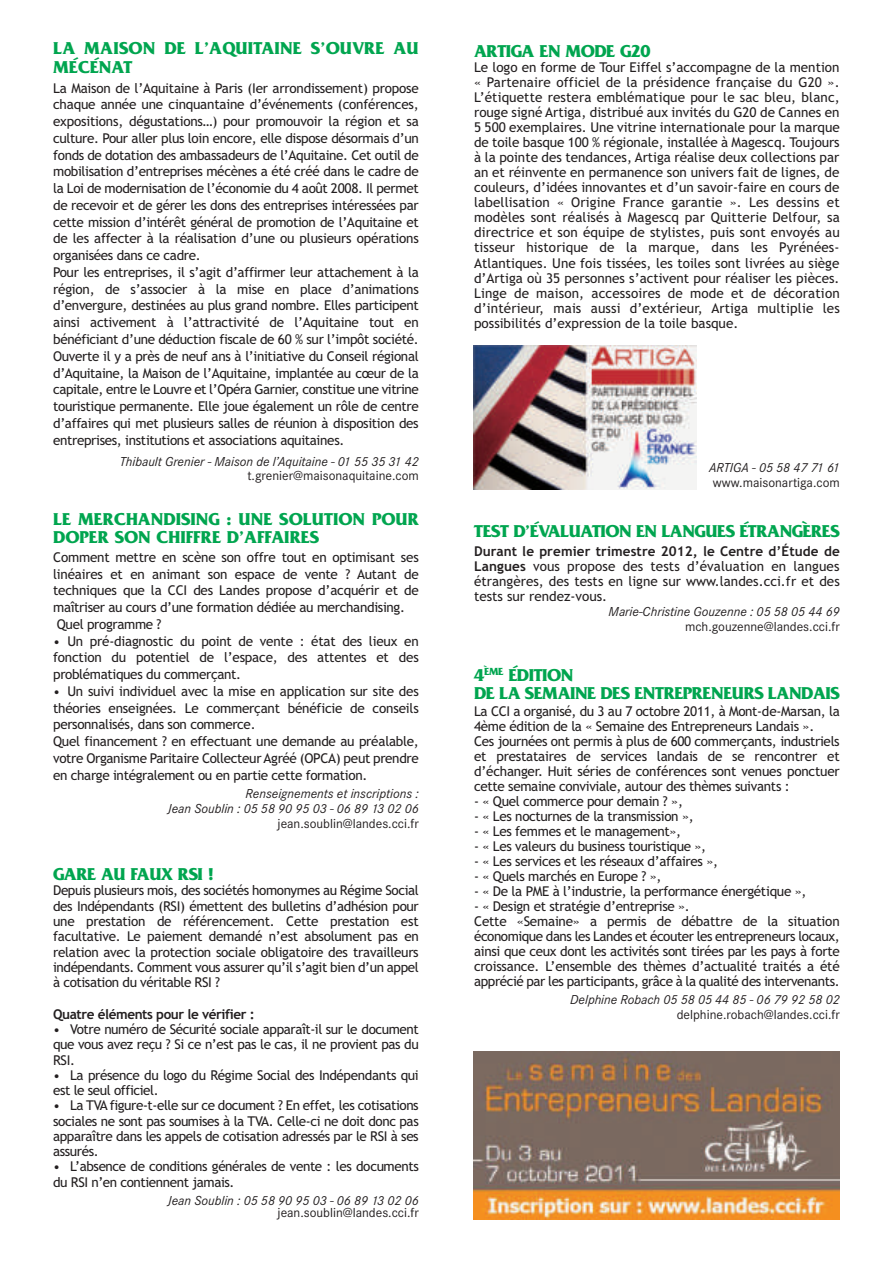
<style>
.page{position:relative;width:893px;height:1263px;background:#fff}
.page>*{position:absolute;margin:0;border:0;box-sizing:border-box;transform-origin:0 0}
.t1{font:700 18px/18px "Fritz";letter-spacing:-.025em;color:#00a54f}
.t2{font:700 18px/18.3px "Fritz";color:#00a54f}
.t3{font:700 18px/18.3px "Fritz";letter-spacing:.01em;color:#00a54f}
.t4{font:13.5px/16.8px "Trebuchet MS";letter-spacing:-.025em;color:#231f20}
.t5{font:italic 13.5px/15.3px "Corporate S";color:#231f20;text-align:right}
.t6{font:13.5px "Corporate S";color:#231f20}
.t7{font:700 13.5px "Trebuchet MS";letter-spacing:-.03em;color:#231f20}
.s1{font-weight:700}
</style>
<div class="page">
<img style="left:474px;top:1051px;width:366px;height:168px">
<img style="left:474px;top:346px;width:223px;height:144px">
<h1 class="t3" style="left:53px;top:39px;width:367px">LA MAISON DE L’AQUITAINE S’OUVRE AU<br>MÉCÉNAT</h1>
<p class="t4" style="left:53px;top:80px;width:367px">La Maison de l’Aquitaine à Paris (Ier arrondissement) propose chaque année une cinquantaine d’événements (conférences, expositions, dégustations…) pour promouvoir la région et sa culture. Pour aller plus loin encore, elle dispose désormais d’un fonds de dotation des ambassadeurs de l’Aquitaine. Cet outil de mobilisation d’entreprises mécènes a été créé dans le cadre de la Loi de modernisation de l’économie du 4 août 2008. Il permet de recevoir et de gérer les dons des entreprises intéressées par cette mission d’intérêt général de promotion de l’Aquitaine et de les affecter à la réalisation d’une ou plusieurs opérations organisées dans ce cadre.<br>Pour les entreprises, il s’agit d’affirmer leur attachement à la région, de s’associer à la mise en place d’animations d’envergure, destinées au plus grand nombre. Elles participent ainsi activement à l’attractivité de l’Aquitaine tout en bénéficiant d’une déduction fiscale de 60 % sur l’impôt société.<br>Ouverte il y a près de neuf ans à l’initiative du Conseil régional d’Aquitaine, la Maison de l’Aquitaine, implantée au cœur de la capitale, entre le Louvre et l’Opéra Garnier, constitue une vitrine touristique permanente. Elle joue également un rôle de centre d’affaires qui met plusieurs salles de réunion à disposition des entreprises, institutions et associations aquitaines.</p>
<p class="t5" style="left:120px;top:455px;width:301px">Thibault Grenier - Maison de l’Aquitaine - 01 55 35 31 42</p>
<p class="t6" style="left:247px;top:470px;width:173px">t.grenier@maisonaquitaine.com</p>
<h1 class="t2" style="left:53px;top:510px;width:367px">LE MERCHANDISING : UNE SOLUTION POUR<br>DOPER SON CHIFFRE D’AFFAIRES</h1>
<p class="t4" style="left:53px;top:549px;width:367px">Comment mettre en scène son offre tout en optimisant ses linéaires et en animant son espace de vente ? Autant de techniques que la CCI des Landes propose d’acquérir et de maîtriser au cours d’une formation dédiée au merchandising.<br>Quel programme ?</p>
<p class="t4" style="left:53px;top:632px;width:367px;text-align:justify">• Un pré-diagnostic du point de vente : état des lieux en fonction du potentiel de l’espace, des attentes et des problématiques du commerçant.</p>
<p class="t4" style="left:53px;top:683px;width:367px">• Un suivi individuel avec la mise en application sur site des théories enseignées. Le commerçant bénéficie de conseils personnalisés, dans son commerce.<br>Quel financement ? en effectuant une demande au préalable, votre Organisme Paritaire Collecteur Agréé (OPCA) peut prendre en charge intégralement ou en partie cette formation.</p>
<p class="t5" style="left:168px;top:787px;width:252px">Renseignements et inscriptions :<br>Jean Soublin : 05 58 90 95 03 - 06 89 13 02 06</p>
<p class="t6" style="left:277px;top:819px;width:143px">jean.soublin@landes.cci.fr</p>
<h1 class="t1" style="left:53px;top:865px;width:162px">GARE AU FAUX RSI !</h1>
<p class="t4" style="left:53px;top:883px;width:367px;line-height:15.3px;text-align:justify">Depuis plusieurs mois, des sociétés homonymes au Régime Social des Indépendants (RSI) émettent des bulletins d’adhésion pour une prestation de référencement. Cette prestation est facultative. Le paiement demandé n’est absolument pas en relation avec la protection sociale obligatoire des travailleurs indépendants. Comment vous assurer qu’il s’agit bien d’un appel à cotisation du véritable RSI ?</p>
<p class="t7" style="left:53px;top:1006px;width:203px">Quatre éléments pour le vérifier :</p>
<p class="t4" style="left:53px;top:1022px;width:367px;line-height:15.3px;text-align:justify">• Votre numéro de Sécurité sociale apparaît-il sur le document que vous avez reçu ? Si ce n’est pas le cas, il ne provient pas du RSI.</p>
<p class="t4" style="left:53px;top:1067px;width:367px;line-height:15.3px">• La présence du logo du Régime Social des Indépendants qui est le seul officiel.</p>
<p class="t4" style="left:53px;top:1098px;width:367px;line-height:15.3px;text-align:justify">• La TVA figure-t-elle sur ce document ? En effet, les cotisations sociales ne sont pas soumises à la TVA. Celle-ci ne doit donc pas apparaître dans les appels de cotisation adressés par le RSI à ses assurés.</p>
<p class="t4" style="left:53px;top:1159px;width:367px;line-height:15.3px">• L’absence de conditions générales de vente : les documents du RSI n’en contiennent jamais.</p>
<p class="t5" style="left:168px;top:1194px;width:252px">Jean Soublin : 05 58 90 95 03 - 06 89 13 02 06</p>
<p class="t6" style="left:277px;top:1208px;width:143px">jean.soublin@landes.cci.fr</p>
<h1 class="t1" style="left:474px;top:42px;width:178px">ARTIGA EN MODE G20</h1>
<p class="t4" style="left:474px;top:60px;width:367px;line-height:15px;text-align:justify">Le logo en forme de Tour Eiffel s’accompagne de la mention « Partenaire officiel de la présidence française du G20 ».<br>L’étiquette restera emblématique pour le sac bleu, blanc, rouge signé Artiga, distribué aux invités du G20 de Cannes en 5 500 exemplaires. Une vitrine internationale pour la marque de toile basque 100 % régionale, installée à Magescq. Toujours à la pointe des tendances, Artiga réalise deux collections par an et réinvente en permanence son univers fait de lignes, de couleurs, d’idées innovantes et d’un savoir-faire en cours de labellisation « Origine France garantie ». Les dessins et modèles sont réalisés à Magescq par Quitterie Delfour, sa directrice et son équipe de stylistes, puis sont envoyés au tisseur historique de la marque, dans les Pyrénées-Atlantiques. Une fois tissées, les toiles sont livrées au siège d’Artiga où 35 personnes s’activent pour réaliser les pièces.<br>Linge de maison, accessoires de mode et de décoration d’intérieur, mais aussi d’extérieur, Artiga multiplie les possibilités d’expression de la toile basque.</p>
<p class="t5" style="left:709px;top:461px;width:132px">ARTIGA - 05 58 47 71 61</p>
<p class="t6" style="left:713px;top:478px;width:128px">www.maisonartiga.com</p>
<h1 class="t1" style="left:474px;top:521px;width:367px">TEST D’ÉVALUATION EN LANGUES ÉTRANGÈRES</h1>
<p class="t4" style="left:474px;top:544px;width:367px;line-height:15px;text-align:justify"><span class="s1">Durant le premier trimestre 2012, le Centre d’Étude de Langues</span> vous propose des tests d’évaluation en langues étrangères, des tests en ligne sur www.landes.cci.fr et des tests sur rendez-vous.</p>
<p class="t5" style="left:609px;top:605px;width:233px">Marie-Christine Gouzenne : 05 58 05 44 69</p>
<p class="t6" style="left:685px;top:622px;width:156px">mch.gouzenne@landes.cci.fr</p>
<h1 class="t1" style="left:474px;top:666px;width:367px">4<sup>ÈME</sup> ÉDITION<br>DE LA SEMAINE DES ENTREPRENEURS LANDAIS</h1>
<p class="t4" style="left:474px;top:703px;width:367px;line-height:15px">La CCI a organisé, du 3 au 7 octobre 2011, à Mont-de-Marsan, la 4ème édition de la « Semaine des Entrepreneurs Landais ».<br>Ces journées ont permis à plus de 600 commerçants, industriels et prestataires de services landais de se rencontrer et d’échanger. Huit séries de conférences sont venues ponctuer cette semaine conviviale, autour des thèmes suivants :</p>
<p class="t4" style="left:474px;top:793px;width:210px">- « Quel commerce pour demain ? »,</p>
<p class="t4" style="left:474px;top:808px;width:221px">- « Les nocturnes de la transmission »,</p>
<p class="t4" style="left:474px;top:823px;width:209px">- « Les femmes et le management»,</p>
<p class="t4" style="left:474px;top:838px;width:234px">- « Les valeurs du business touristique »,</p>
<p class="t4" style="left:474px;top:853px;width:245px">- « Les services et les réseaux d’affaires »,</p>
<p class="t4" style="left:474px;top:868px;width:189px">- « Quels marchés en Europe ? »,</p>
<p class="t4" style="left:474px;top:883px;width:334px">- « De la PME à l’industrie, la performance énergétique »,</p>
<p class="t4" style="left:474px;top:899px;width:367px;line-height:15px">- « Design et stratégie d’entreprise ».<br>Cette «Semaine» a permis de débattre de la situation économique dans les Landes et écouter les entrepreneurs locaux, ainsi que ceux dont les activités sont tirées par les pays à forte croissance. L’ensemble des thèmes d’actualité traités a été apprécié par les participants, grâce à la qualité des intervenants.</p>
<p class="t5" style="left:570px;top:993px;width:271px">Delphine Robach 05 58 05 44 85 - 06 79 92 58 02</p>
<p class="t6" style="left:677px;top:1010px;width:165px">delphine.robach@landes.cci.fr</p>
</div>
